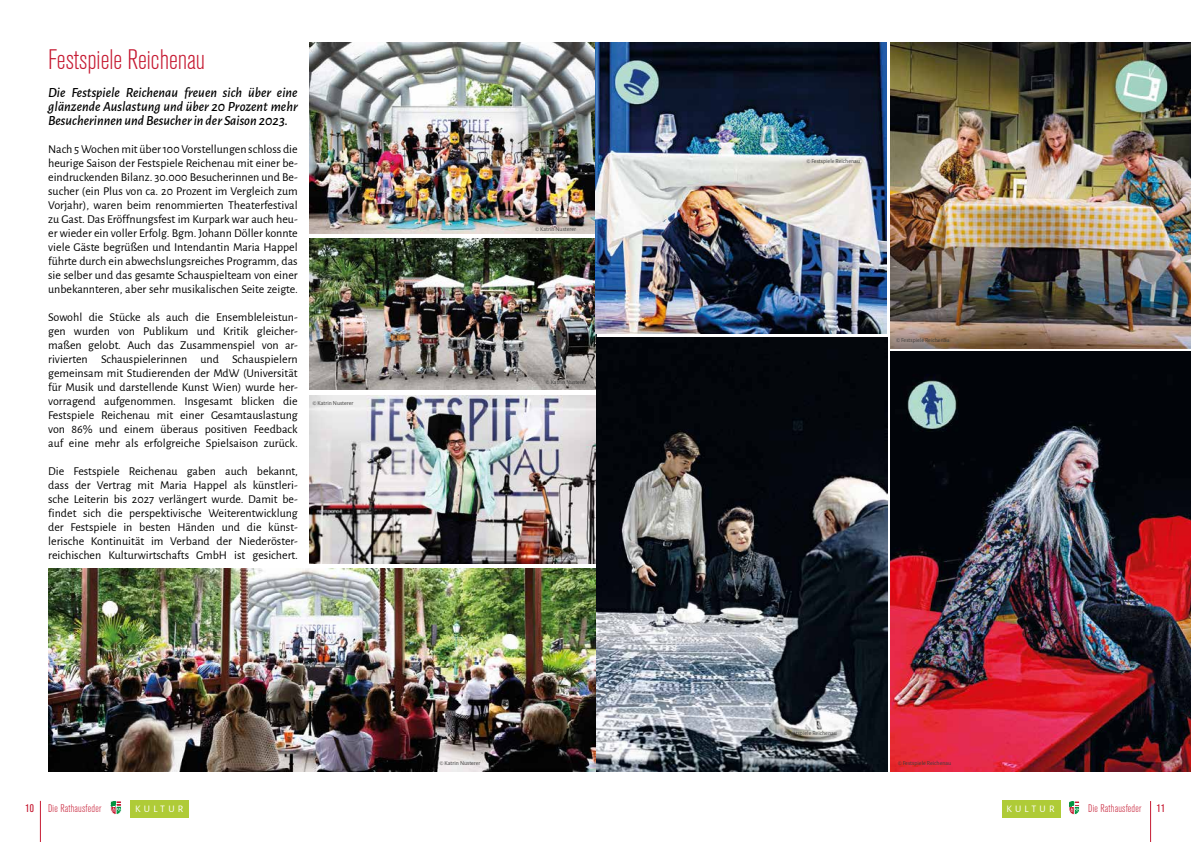
<style>
.page{position:relative;width:1191px;height:842px;background:#fff}
.page>*{position:absolute;margin:0;border:0;box-sizing:border-box;transform-origin:0 0}
.t1{font:300 condensed 28px "Akzidenz Grotesk BQ";color:#c61a32}
.t2{font:italic 500 14px/14px "Alegreya Sans";color:#000;text-align:justify}
.t3{font:12px/14px "Alegreya Sans";color:#000;text-align:justify}
.t4{font:300 condensed 11px "Akzidenz Grotesk BQ";letter-spacing:.02em;color:#c61a32}
.t5{font:condensed 11px "Akzidenz Grotesk BQ";color:#c61a32}
.t6{font:10px "Alegreya Sans";letter-spacing:.32em;color:#fff}
.t7{font:6px "Alegreya Sans";color:#3c3c3b}
</style>
<div class="page">
<div style="left:1001px;top:800px;width:59px;height:17px;background:#afcb37"></div>
<div style="left:130px;top:800px;width:59px;height:17px;background:#afcb37"></div>
<hr style="left:40px;top:801px;width:1px;height:41px;background:#c61a32">
<hr style="left:1150px;top:801px;width:1px;height:41px;background:#c61a32">
<svg style="left:111px;top:801px;width:10px;height:13px"></svg>
<svg style="left:1069px;top:801px;width:10px;height:14px"></svg>
<img style="left:309px;top:43px;width:286px;height:191px">
<img style="left:309px;top:238px;width:287px;height:152px">
<img style="left:595px;top:43px;width:291px;height:291px">
<img style="left:596px;top:337px;width:291px;height:434px">
<img style="left:891px;top:43px;width:300px;height:306px">
<img style="left:891px;top:351px;width:300px;height:420px">
<img style="left:48px;top:568px;width:547px;height:203px">
<img style="left:309px;top:395px;width:286px;height:168px">
<h1 class="t1" style="left:48px;top:45px;width:158px">Festspiele Reichenau</h1>
<p class="t2" style="left:48px;top:85px;width:251px">Die Festspiele Reichenau freuen sich über eine glänzende Auslastung und über 20 Prozent mehr Besucherinnen und Besucher in der Saison 2023.</p>
<p class="t3" style="left:48px;top:142px;width:251px">Nach 5 Wochen mit über 100 Vorstellungen schloss die heurige Saison der Festspiele Reichenau mit einer be&shy;eindruckenden Bilanz. 30.000 Besucherinnen und Be&shy;sucher (ein Plus von ca. 20 Prozent im Vergleich zum Vorjahr), waren beim renommierten Theaterfestival zu Gast. Das Eröffnungsfest im Kurpark war auch heu&shy;er wieder ein voller Erfolg. Bgm. Johann Döller konnte viele Gäste begrüßen und Intendantin Maria Happel führte durch ein abwechslungsreiches Programm, das sie selber und das gesamte Schauspielteam von einer unbekannteren, aber sehr musikalischen Seite zeigte.</p>
<p class="t3" style="left:48px;top:310px;width:251px">Sowohl die Stücke als auch die Ensembleleistun&shy;gen wurden von Publikum und Kritik gleicher&shy;maßen gelobt. Auch das Zusammenspiel von ar&shy;rivierten Schauspielerinnen und Schauspielern gemeinsam mit Studierenden der MdW (Universität für Musik und darstellende Kunst Wien) wurde her&shy;vorragend aufgenommen. Insgesamt blicken die Festspiele Reichenau mit einer Gesamtauslastung von 86% und einem überaus positiven Feedback auf eine mehr als erfolgreiche Spielsaison zurück.</p>
<p class="t3" style="left:48px;top:464px;width:251px">Die Festspiele Reichenau gaben auch bekannt, dass der Vertrag mit Maria Happel als künstleri&shy;sche Leiterin bis 2027 verlängert wurde. Damit be&shy;findet sich die perspektivische Weiterentwicklung der Festspiele in besten Händen und die künst&shy;lerische Kontinuität im Verband der Niederöster&shy;reichischen Kulturwirtschafts GmbH ist gesichert.</p>
<p class="t7" style="left:312px;top:398px;width:43px">© Katrin Nusterer</p>
<p class="t7" style="left:535px;top:225px;width:43px">© Katrin Nusterer</p>
<p class="t7" style="left:545px;top:377px;width:43px">© Katrin Nusterer</p>
<p class="t7" style="left:439px;top:759px;width:43px">© Katrin Nusterer</p>
<p class="t7" style="left:806px;top:157px;width:55px">© Festspiele Reichenau</p>
<p class="t7" style="left:896px;top:336px;width:55px">© Festspiele Reichenau</p>
<p class="t7" style="left:783px;top:728px;width:55px">© Festspiele Reichenau</p>
<p class="t7" style="left:897px;top:759px;width:55px">© Festspiele Reichenau</p>
<p class="t5" style="left:25px;top:802px;width:10px">10</p>
<p class="t4" style="left:48px;top:802px;width:55px">Die Rathausfeder</p>
<p class="t6" style="left:135px;top:802px;width:50px">KULTUR</p>
<p class="t6" style="left:1006px;top:802px;width:50px">KULTUR</p>
<p class="t4" style="left:1088px;top:802px;width:55px">Die Rathausfeder</p>
<p class="t5" style="left:1156px;top:802px;width:10px">11</p>
</div>
